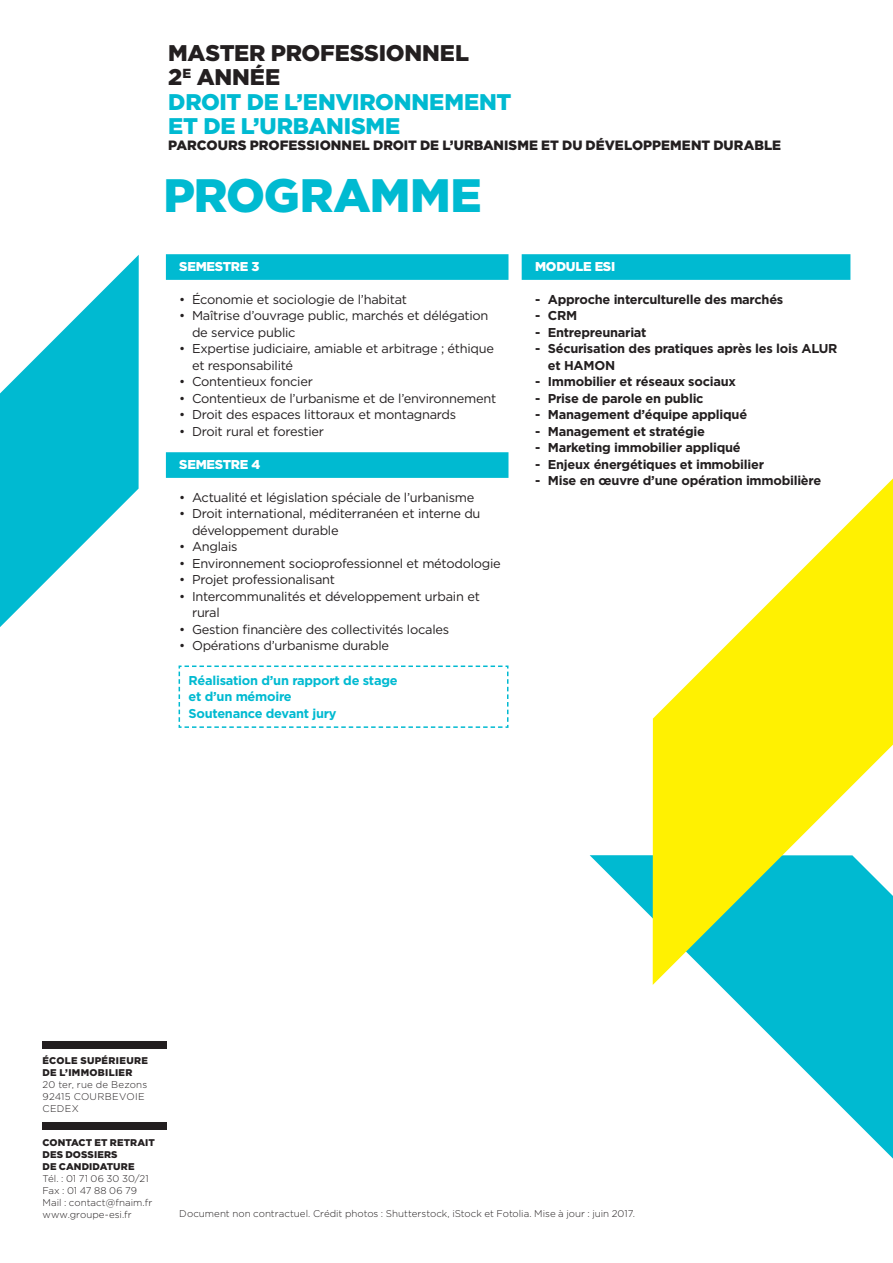
<style>
.page{position:relative;width:893px;height:1263px;background:#fff}
.page>*{position:absolute;margin:0;border:0;box-sizing:border-box;transform-origin:0 0}
.t1{font:900 46.8px "Gotham";letter-spacing:-.015em;color:#00bad1}
.t2{font:900 22.65px/24.5px "Gotham";letter-spacing:-.01em;color:#00bad1}
.t3{font:900 22.65px "Gotham";letter-spacing:-.01em;color:#231f20}
.t4{font:900 13.5px "Gotham";color:#231f20}
.liste1{font:12.9px/16.5px "Gotham";letter-spacing:-.02em;color:#231f20}
.liste2{font:700 12.9px/16.5px "Gotham";letter-spacing:-.02em;color:#231f20}
.encadré{font:700 12.9px "Gotham";letter-spacing:-.02em;color:#00bad1}
.programme_h1{font:900 12.9px "Gotham";letter-spacing:-.02em;color:#fff}
.t5{font:300 9.75px/12px "Gotham";letter-spacing:.005em;color:#231f20}
.t6{font:900 9.75px/12px "Gotham";letter-spacing:.015em;color:#231f20}
.t7{font:300 9.75px/12px "Gotham";letter-spacing:.03em;color:#231f20}
.t8{font:900 9.75px/12px "Gotham";letter-spacing:.035em;color:#231f20}
</style>
<div class="page">
<div style="left:166px;top:254px;width:342px;height:26px;background:#00bad1"></div>
<div style="left:166px;top:452px;width:342px;height:26px;background:#00bad1"></div>
<div style="left:522px;top:254px;width:328px;height:26px;background:#00bad1"></div>
<svg style="left:590px;top:855px;width:303px;height:303px"></svg>
<svg style="left:653px;top:478px;width:240px;height:507px;fill:#fff101"></svg>
<svg style="left:0;top:255px;width:139px;height:372px;fill:#00bad1"></svg>
<svg style="left:178px;top:665px;width:331px;height:63px"></svg>
<div style="left:43px;top:1041px;width:124px;height:7px;background:#231f20"></div>
<div style="left:43px;top:1122px;width:124px;height:7px;background:#231f20"></div>
<p class="t3" style="left:168px;top:37px;width:302px">MASTER PROFESSIONNEL</p>
<p class="t3" style="left:168px;top:61px;width:113px">2<sup>E</sup> ANNÉE</p>
<p class="t2" style="left:168px;top:89px;width:345px">DROIT DE L’ENVIRONNEMENT<br>ET DE L’URBANISME</p>
<p class="t4" style="left:168px;top:136px;width:614px">PARCOURS PROFESSIONNEL DROIT DE L’URBANISME ET DU DÉVELOPPEMENT DURABLE</p>
<p class="t1" style="left:163px;top:163px;width:320px">PROGRAMME</p>
<p class="programme_h1" style="left:179px;top:257px;width:82px">SEMESTRE 3</p>
<p class="liste1" style="left:179px;top:291px;width:229px">• Économie et sociologie de l’habitat</p>
<p class="liste1" style="left:192px;top:307px;width:298px;text-indent:-13px">• Maîtrise d’ouvrage public, marchés et délégation de service public</p>
<p class="liste1" style="left:192px;top:340px;width:304px;text-indent:-13px">• Expertise judiciaire, amiable et arbitrage ; éthique et responsabilité</p>
<p class="liste1" style="left:179px;top:373px;width:135px">• Contentieux foncier</p>
<p class="liste1" style="left:179px;top:390px;width:318px">• Contentieux de l’urbanisme et de l’environnement</p>
<p class="liste1" style="left:179px;top:406px;width:278px">• Droit des espaces littoraux et montagnards</p>
<p class="liste1" style="left:179px;top:423px;width:146px">• Droit rural et forestier</p>
<p class="programme_h1" style="left:179px;top:455px;width:83px">SEMESTRE 4</p>
<p class="liste1" style="left:179px;top:489px;width:297px">• Actualité et législation spéciale de l’urbanisme</p>
<p class="liste1" style="left:192px;top:505px;width:290px;text-indent:-13px">• Droit international, méditerranéen et interne du développement durable</p>
<p class="liste1" style="left:179px;top:538px;width:60px">• Anglais</p>
<p class="liste1" style="left:179px;top:555px;width:323px">• Environnement socioprofessionnel et métodologie</p>
<p class="liste1" style="left:179px;top:571px;width:157px">• Projet professionalisant</p>
<p class="liste1" style="left:192px;top:588px;width:289px;text-indent:-13px">• Intercommunalités et développement urbain et rural</p>
<p class="liste1" style="left:179px;top:621px;width:271px">• Gestion financière des collectivités locales</p>
<p class="liste1" style="left:179px;top:637px;width:211px">• Opérations d’urbanisme durable</p>
<p class="encadré" style="left:189px;top:673px;width:211px">Réalisation d’un rapport de stage</p>
<p class="encadré" style="left:189px;top:689px;width:105px">et d’un mémoire</p>
<p class="encadré" style="left:189px;top:706px;width:149px">Soutenance devant jury</p>
<p class="programme_h1" style="left:535px;top:257px;width:82px">MODULE ESI</p>
<p class="liste2" style="left:535px;top:291px;width:250px">- Approche interculturelle des marchés</p>
<p class="liste2" style="left:535px;top:307px;width:44px">- CRM</p>
<p class="liste2" style="left:535px;top:324px;width:113px">- Entrepreunariat</p>
<p class="liste2" style="left:548px;top:340px;width:291px;text-indent:-13px">- Sécurisation des pratiques après les lois ALUR et HAMON</p>
<p class="liste2" style="left:535px;top:373px;width:202px">- Immobilier et réseaux sociaux</p>
<p class="liste2" style="left:535px;top:390px;width:170px">- Prise de parole en public</p>
<p class="liste2" style="left:535px;top:406px;width:214px">- Management d’équipe appliqué</p>
<p class="liste2" style="left:535px;top:423px;width:171px">- Management et stratégie</p>
<p class="liste2" style="left:535px;top:439px;width:207px">- Marketing immobilier appliqué</p>
<p class="liste2" style="left:535px;top:456px;width:230px">- Enjeux énergétiques et immobilier</p>
<p class="liste2" style="left:535px;top:472px;width:288px">- Mise en œuvre d’une opération immobilière</p>
<p class="t8" style="left:43px;top:1055px;width:107px">ÉCOLE SUPÉRIEURE<br>DE L’IMMOBILIER</p>
<p class="t7" style="left:43px;top:1078px;width:106px">20 ter, rue de Bezons<br>92415 COURBEVOIE<br>CEDEX</p>
<p class="t6" style="left:43px;top:1136px;width:114px">CONTACT ET RETRAIT<br>DES DOSSIERS<br>DE CANDIDATURE</p>
<p class="t5" style="left:43px;top:1172px;width:108px">Tél. : 01 71 06 30 30/21<br>Fax : 01 47 88 06 79</p>
<p class="t5" style="left:43px;top:1196px;width:111px">Mail : contact@fnaim.fr www.groupe-esi.fr</p>
<p class="t5" style="left:179px;top:1207px;width:457px">Document non contractuel. Crédit photos : Shutterstock, iStock et Fotolia. Mise à jour : juin 2017.</p>
</div>
